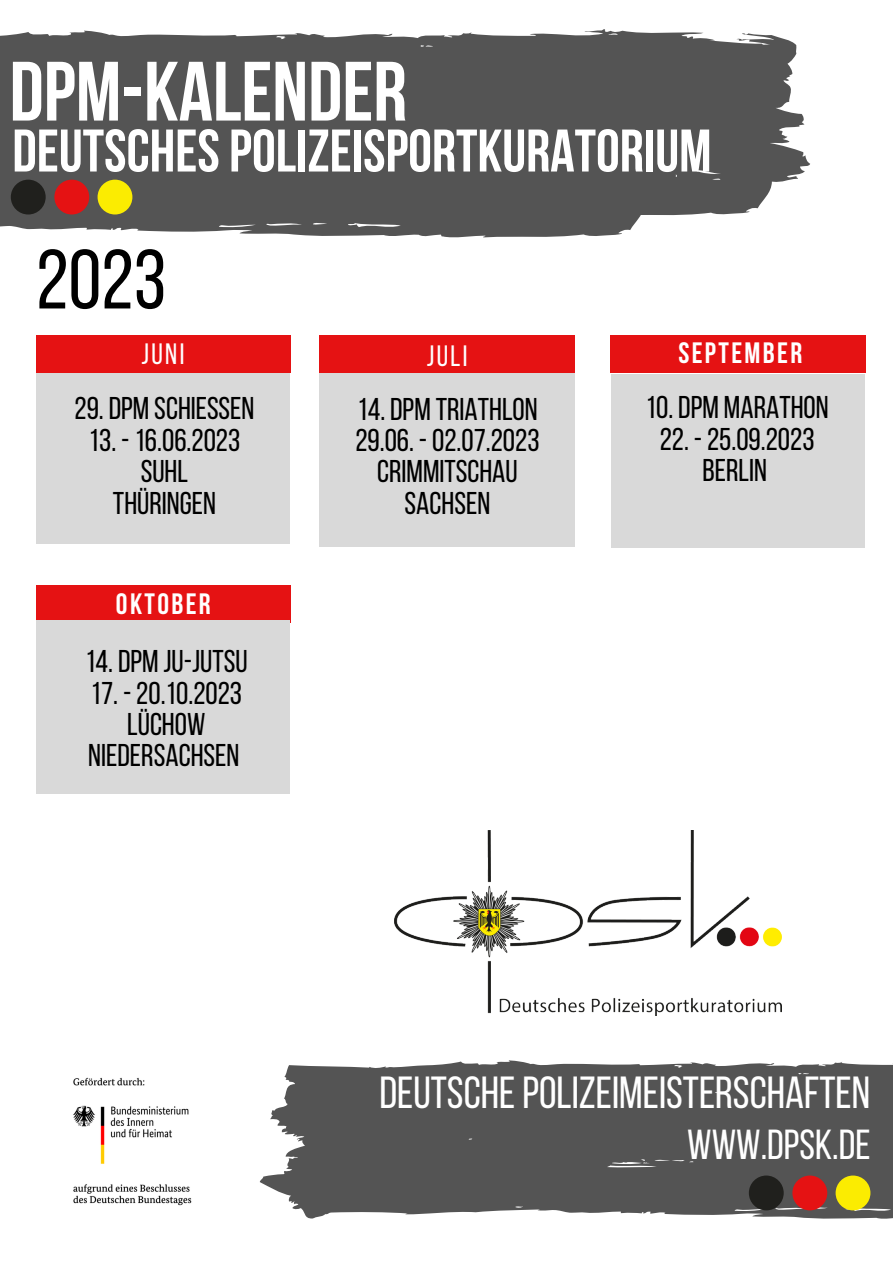
<style>
.page{position:relative;width:893px;height:1264px;background:#fff}
.page>*{position:absolute;margin:0;border:0;box-sizing:border-box;transform-origin:0 0}
.t1{font:700 83.85px "Bebas Neue";color:#fff}
.t2{font:83.85px "Bebas Neue";color:#000}
.t3{font:700 60px "Bebas Neue";color:#fff}
.t4{font:45px "Bebas Neue";color:#fff}
.t5{font:42px "Bebas Neue";color:#fff}
.t6{font:31.5px/31.5px "Bebas Neue";color:#000;text-align:center}
.t7{font:700 29.4px "Bebas Neue";letter-spacing:.08em;color:#fff}
.t8{font:29.4px "Bebas Neue";letter-spacing:.08em;color:#fff}
</style>
<div class="page">
<svg style="left:0;top:216px;width:641px;height:22px;fill:#545454"></svg>
<div style="left:0;top:29px;width:810px;height:187px;background:#545454"></div>
<svg style="left:260px;top:1060px;width:632px;height:159px;background:#666"></svg>
<img style="left:395px;top:830px;width:386px;height:185px">
<div style="left:36px;top:585px;width:254px;height:37px;background:#e51213"></div>
<div style="left:11px;top:180px;width:35px;height:34px;background:#20201d;border-radius:50%"></div>
<div style="left:54px;top:180px;width:35px;height:34px;background:#e51213;border-radius:50%"></div>
<div style="left:97px;top:180px;width:35px;height:34px;background:#fbec01;border-radius:50%"></div>
<div style="left:748px;top:1175px;width:35px;height:35px;background:#20201d;border-radius:50%"></div>
<div style="left:792px;top:1175px;width:35px;height:35px;background:#e51213;border-radius:50%"></div>
<div style="left:835px;top:1175px;width:35px;height:35px;background:#fbec01;border-radius:50%"></div>
<img style="left:73px;top:1077px;width:119px;height:129px">
<div style="left:37px;top:620px;width:253px;height:174px;background:#d9d9d9"></div>
<div style="left:36px;top:370px;width:253px;height:173px;background:#d9d9d9"></div>
<div style="left:36px;top:336px;width:254px;height:37px;background:#e51213"></div>
<div style="left:319px;top:372px;width:255px;height:174px;background:#d9d9d9"></div>
<div style="left:319px;top:336px;width:255px;height:37px;background:#e51213"></div>
<div style="left:610px;top:336px;width:255px;height:37px;background:#e51213"></div>
<div style="left:611px;top:375px;width:253px;height:173px;background:#d9d9d9"></div>
<h1 class="t1" style="left:10px;top:46px;width:399px">DPM-KALENDER</h1>
<h2 class="t3" style="left:12px;top:118px;width:700px">DEUTSCHES POLIZEISPORTKURATORIUM</h2>
<h1 class="t2" style="left:36px;top:234px;width:132px">2023</h1>
<p class="t8" style="left:142px;top:338px;width:44px">JUNI</p>
<p class="t7" style="left:678px;top:336px;width:125px">SEPTEMBER</p>
<p class="t8" style="left:427px;top:340px;width:42px">JULI</p>
<p class="t6" style="left:74px;top:392px;width:181px">29. DPM SCHIEßEN</p>
<p class="t6" style="left:88px;top:424px;width:153px">13. - 16.06.2023<br>SUHL<br>THÜRINGEN</p>
<p class="t7" style="left:116px;top:587px;width:96px">OKTOBER</p>
<p class="t6" style="left:85px;top:645px;width:164px">14. DPM JU-JUTSU</p>
<p class="t6" style="left:88px;top:677px;width:155px;line-height:30.9px">17. - 20.10.2023<br>LÜCHOW<br>NIEDERSACHSEN</p>
<p class="t6" style="left:355px;top:392px;width:186px">14. DPM TRIATHLON<br>29.06. -02.07.2023<br>CRIMMITSCHAU<br>SACHSEN</p>
<p class="t6" style="left:645px;top:391px;width:184px">10. DPM MARATHON</p>
<p class="t6" style="left:659px;top:423px;width:156px">22. - 25.09.2023<br>BERLIN</p>
<h3 class="t4" style="left:379px;top:1068px;width:492px">DEUTSCHEPOLIZEIMEISTERSCHAFTEN</h3>
<h3 class="t5" style="left:687px;top:1121px;width:185px">WWW.DPSK.DE</h3>
</div>
